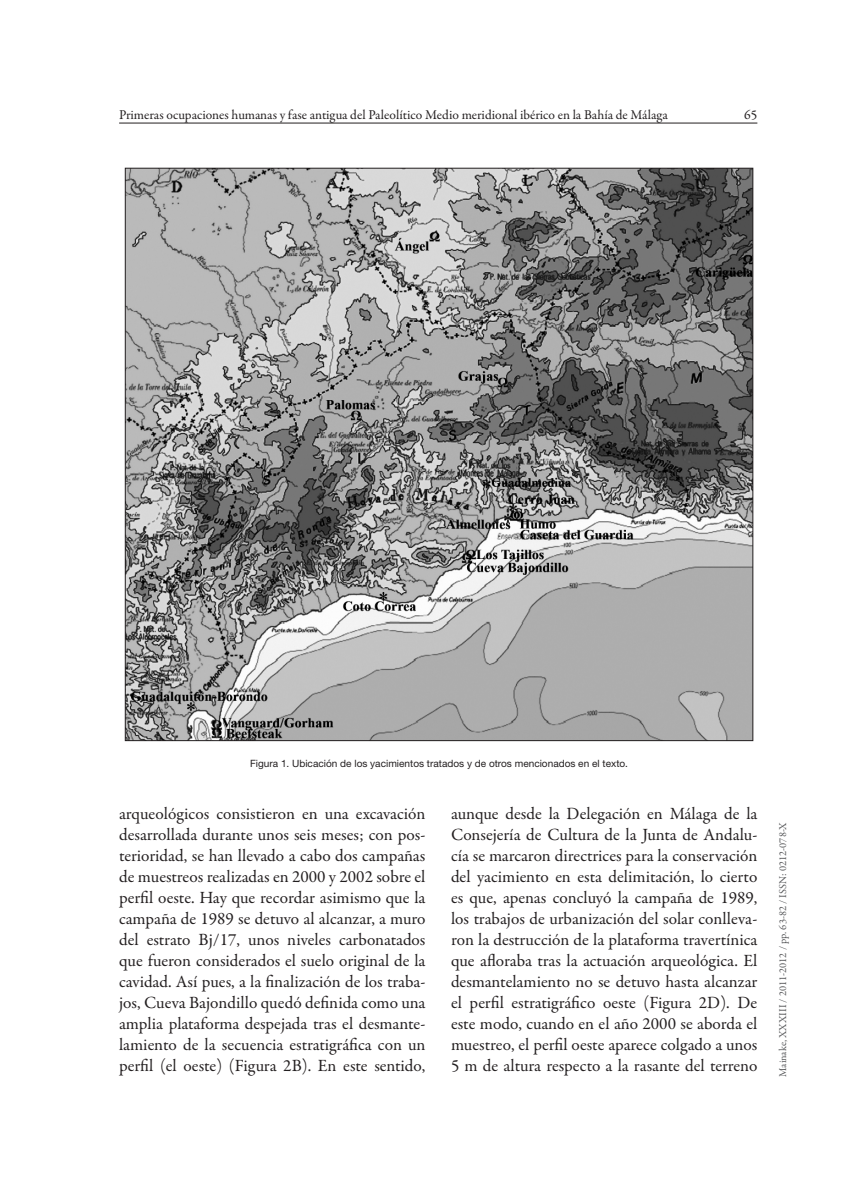
<style>
.page{position:relative;width:851px;height:1191px;background:#fff}
.page>*{position:absolute;margin:0;border:0;box-sizing:border-box;transform-origin:0 0}
.t1{font:17.25px/21px "Garamond Premr Pro";color:#231f20;text-align:justify}
.t2{font:13.5px "Garamond Premr Pro";color:#231f20}
.t3{font:10.5px "Garamond Premr Pro";color:#57585a}
.t4{font:10.05px "Helvetica Neue LT Std";color:#231f20}
</style>
<div class="page">
<hr style="left:119px;top:123px;width:638px;height:1px;background:#231f20">
<img style="left:127px;top:170px;width:624px;height:569px">
<p class="t2" style="left:119px;top:106px;width:550px">Primeras ocupaciones humanas y fase antigua del Paleolítico Medio meridional ibérico en la Bahía de Málaga</p>
<p class="t2" style="left:744px;top:106px;width:15px">65</p>
<p class="t4" style="left:250px;top:757px;width:379px">Figura 1. Ubicación de los yacimientos tratados y de otros mencionados en el texto.</p>
<p class="t1" style="left:119px;top:803px;width:308px">arqueológicos consistieron en una excavación desarrollada durante unos seis meses; con pos&shy;terioridad, se han llevado a cabo dos campañas de muestreos realizadas en 2000 y 2002 sobre el perfil oeste. Hay que recordar asimismo que la campaña de 1989 se detuvo al alcanzar, a muro del estrato Bj/17, unos niveles carbonatados que fueron considerados el suelo original de la cavidad. Así pues, a la finalización de los traba&shy;jos, Cueva Bajondillo quedó definida como una amplia plataforma despejada tras el desmante&shy;lamiento de la secuencia estratigráfica con un perfil (el oeste) (Figura 2B). En este sentido,</p>
<p class="t1" style="left:451px;top:803px;width:308px">aunque desde la Delegación en Málaga de la Consejería de Cultura de la Junta de Andalu&shy;cía se marcaron directrices para la conservación del yacimiento en esta delimitación, lo cierto es que, apenas concluyó la campaña de 1989, los trabajos de urbanización del solar conlleva&shy;ron la destrucción de la plataforma travertínica que afloraba tras la actuación arqueológica. El desmantelamiento no se detuvo hasta alcanzar el perfil estratigráfico oeste (Figura 2D). De este modo, cuando en el año 2000 se aborda el muestreo, el perfil oeste aparece colgado a unos 5 m de altura respecto a la rasante del terreno</p>
<p class="t3" style="left:776px;top:1076px;width:256px;rotate:-90deg">Mainake, XXXIII / 2011-2012 / pp. 63-82 / ISSN: 0212-078-X</p>
</div>
